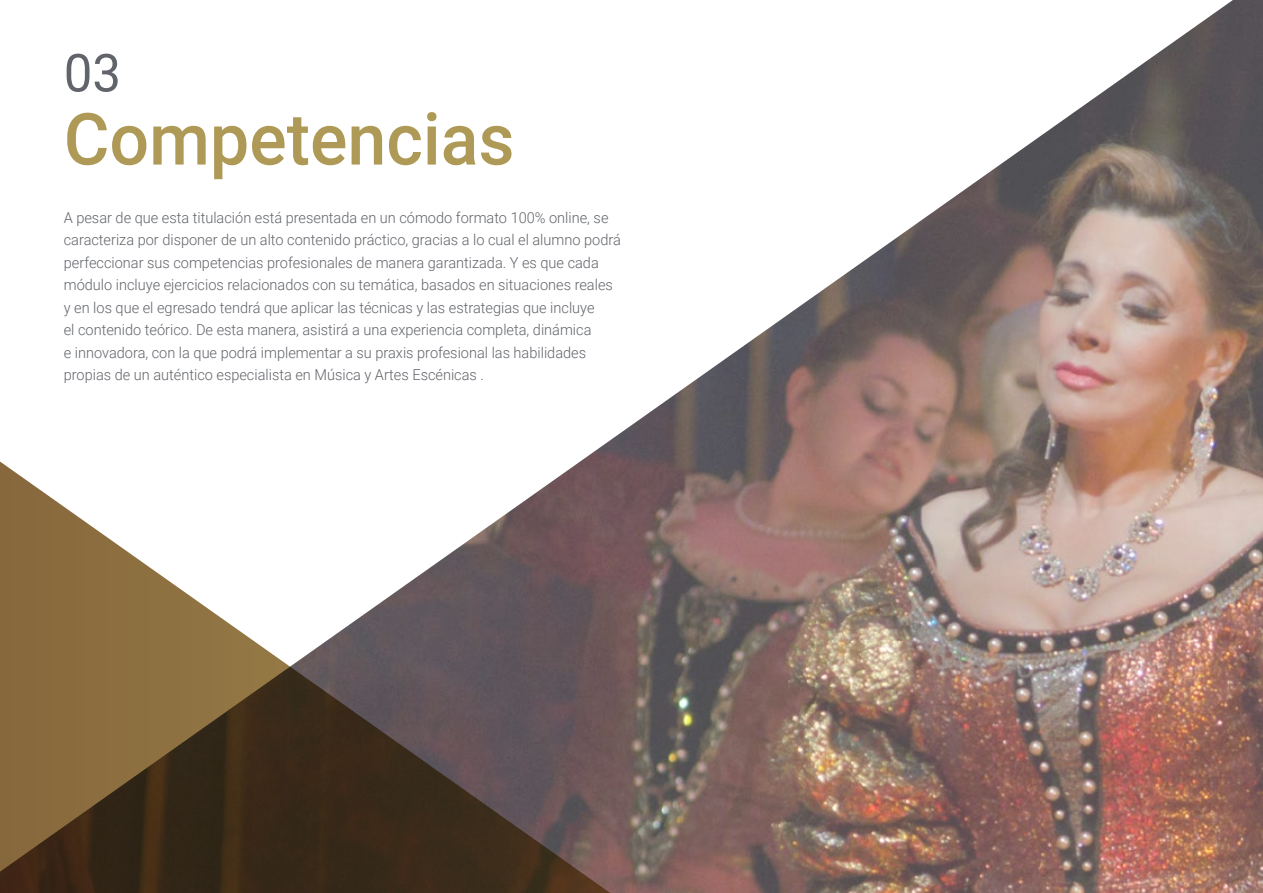
<style>
.page{position:relative;width:1263px;height:893px;background:#fff}
.page>*{position:absolute;margin:0;border:0;box-sizing:border-box;transform-origin:0 0}
.t1{font:500 72px "Roboto";color:#ae9a56}
.t2{font:52.5px "Roboto";color:#61646a}
.t3{font:300 15px/22.5px "Roboto";color:#61646a}
</style>
<div class="page">
<img style="left:602px;top:0;width:661px;height:893px">
<svg style="left:0;top:446px;width:640px;height:447px"></svg>
<h2 class="t2" style="left:64px;top:36px;width:59px">03</h2>
<h1 class="t1" style="left:64px;top:89px;width:452px">Competencias</h1>
<p class="t3" style="left:64px;top:206px;width:558px">A pesar de que esta titulación está presentada en un cómodo formato 100% online, se caracteriza por disponer de un alto contenido práctico, gracias a lo cual el alumno podrá perfeccionar sus competencias profesionales de manera garantizada. Y es que cada módulo incluye ejercicios relacionados con su temática, basados en situaciones reales y en los que el egresado tendrá que aplicar las técnicas y las estrategias que incluye<br>el contenido teórico. De esta manera, asistirá a una experiencia completa, dinámica<br>e innovadora, con la que podrá implementar a su praxis profesional las habilidades propias de un auténtico especialista en Música y Artes Escénicas .</p>
</div>
